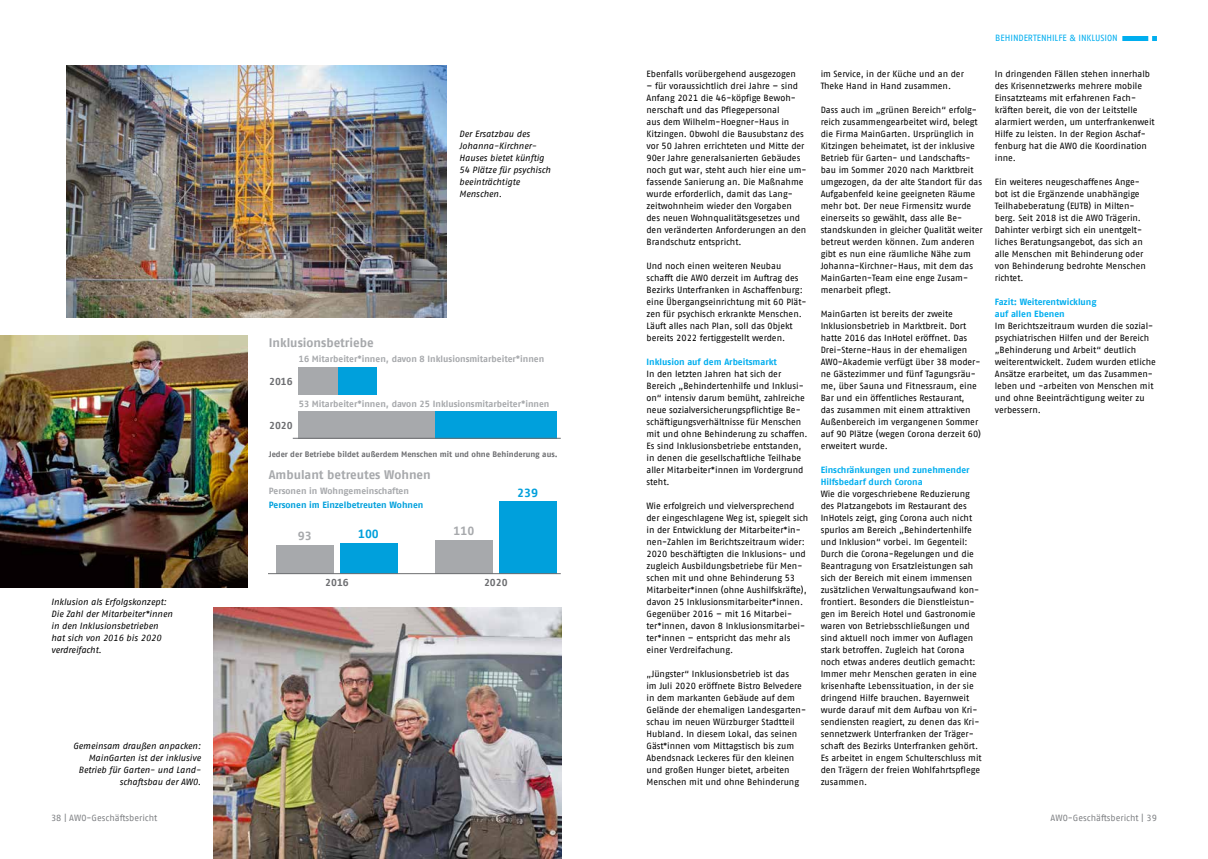
<style>
.page{position:relative;width:1208px;height:859px;background:#fff}
.page>*{position:absolute;margin:0;border:0;box-sizing:border-box;transform-origin:0 0}
.t1{font:700 12.4px "AWO Fago Office";color:#a7a9ac}
.t2{font:700 12px "AWO Fago Office";color:#00a0dc}
.t3{font:700 12px "AWO Fago Office";color:#a7a9ac}
.t4{font:700 10.2px "AWO Fago Office";color:#6d6e71}
.t5{font:9px/12px "AWO Fago Office";color:#000}
.t6{font:italic 9px/12px "AWO Fago Office";letter-spacing:-.005em;color:#000}
.t7{font:700 9px "AWO Fago Office";color:#a7a9ac}
.t8{font:700 9px/12px "AWO Fago Office";color:#00aeef}
.t9{font:9px "AWO Fago Office";color:#808285}
.t10{font:700 9px "AWO Fago Office";color:#00a0dc}
.t11{font:9px "AWO Fago Office";color:#00aeef}
.t12{font:700 8px "AWO Fago Office";color:#6d6e71}
</style>
<div class="page">
<div style="left:1122px;top:36px;width:26px;height:5px;background:#00aeef"></div>
<svg style="left:1152px;top:36px;width:5px;height:5px"></svg>
<img style="left:67px;top:65px;width:379px;height:252px">
<img style="left:0;top:335px;width:247px;height:252px">
<img style="left:213px;top:607px;width:348px;height:252px">
<div style="left:299px;top:367px;width:39px;height:27px;background:#a7a9ac"></div>
<div style="left:299px;top:411px;width:136px;height:27px;background:#a7a9ac"></div>
<div style="left:338px;top:367px;width:39px;height:27px;background:#00a0dc"></div>
<div style="left:435px;top:411px;width:122px;height:27px;background:#00a0dc"></div>
<hr style="left:293px;top:438px;width:268px;height:1px;background:#6d6e71">
<div style="left:340px;top:543px;width:57px;height:31px;background:#00a0dc"></div>
<div style="left:499px;top:501px;width:57px;height:73px;background:#00a0dc"></div>
<div style="left:276px;top:546px;width:57px;height:28px;background:#a7a9ac"></div>
<div style="left:435px;top:540px;width:58px;height:34px;background:#a7a9ac"></div>
<hr style="left:269px;top:573px;width:292px;height:1px;background:#6d6e71">
<p class="t6" style="left:51px;top:596px;width:123px">Inklusion als Erfolgskonzept:<br>Die Zahl der Mitarbeiter*innen in den Inklusionsbetrieben hat sich von 2016 bis 2020 verdreifacht.</p>
<p class="t6" style="left:73px;top:740px;width:129px;text-align:right">Gemeinsam draußen anpacken:<br>MainGarten ist der inklusive<br>Betrieb für Garten- und Land&shy;schaftsbau der AWO.</p>
<h1 class="t1" style="left:269px;top:335px;width:106px">Inklusionsbetriebe</h1>
<p class="t6" style="left:459px;top:128px;width:93px">Der Ersatzbau des<br>Johanna-Kirchner-<br>Hauses bietet künftig<br>54 Plätze für psychisch beeinträchtigte<br>Menschen.</p>
<p class="t7" style="left:299px;top:354px;width:247px">16 Mitarbeiter*innen, davon 8 Inklusionsmitarbeiter*innen</p>
<p class="t4" style="left:269px;top:376px;width:25px">2016</p>
<p class="t7" style="left:299px;top:399px;width:252px">53 Mitarbeiter*innen, davon 25 Inklusionsmitarbeiter*innen</p>
<p class="t4" style="left:269px;top:419px;width:25px">2020</p>
<p class="t12" style="left:269px;top:449px;width:290px">Jeder der Betriebe bildet außerdem Menschen mit und ohne Behinderung aus.</p>
<h1 class="t1" style="left:269px;top:467px;width:164px">Ambulant betreutes Wohnen</h1>
<p class="t7" style="left:269px;top:486px;width:142px">Personen in Wohngemeinschaften</p>
<p class="t10" style="left:269px;top:500px;width:156px">Personen im Einzelbetreuten Wohnen</p>
<h2 class="t3" style="left:298px;top:528px;width:15px">93</h2>
<h2 class="t2" style="left:358px;top:526px;width:22px">100</h2>
<h2 class="t3" style="left:453px;top:524px;width:22px">110</h2>
<h2 class="t2" style="left:517px;top:486px;width:22px">239</h2>
<p class="t4" style="left:325px;top:577px;width:25px">2016</p>
<p class="t4" style="left:484px;top:577px;width:25px">2020</p>
<p class="t5" style="left:646px;top:68px;width:151px">Ebenfalls vorübergehend ausgezogen</p>
<p class="t5" style="left:646px;top:80px;width:161px">– für voraussichtlich drei Jahre – sind Anfang 2021 die 46-köpfige Bewoh&shy;nerschaft und das Pflegepersonal<br>aus dem Wilhelm-Hoegner-Haus in Kitzingen. Obwohl die Bausubstanz des vor 50 Jahren errichteten und Mitte der 90er Jahre generalsanierten Gebäudes noch gut war, steht auch hier eine um&shy;fassende Sanierung an. Die Maßnahme wurde erforderlich, damit das Lang&shy;zeitwohnheim wieder den Vorgaben des neuen Wohnqualitätsgesetzes und den veränderten Anforderungen an den Brandschutz entspricht.</p>
<p class="t5" style="left:646px;top:260px;width:162px">Und noch einen weiteren Neubau schafft die AWO derzeit im Auftrag des Bezirks Unterfranken in Aschaffenburg: eine Übergangseinrichtung mit 60 Plät&shy;zen für psychisch erkrankte Menschen.<br>Läuft alles nach Plan, soll das Objekt bereits 2022 fertiggestellt werden.</p>
<p class="t8" style="left:646px;top:356px;width:132px">Inklusion auf dem Arbeitsmarkt</p>
<p class="t5" style="left:646px;top:368px;width:163px">In den letzten Jahren hat sich der Bereich „Behindertenhilfe und Inklusi&shy;on“ intensiv darum bemüht, zahlreiche neue sozialversicherungspflichtige Be&shy;schäftigungsverhältnisse für Menschen mit und ohne Behinderung zu schaffen.<br>Es sind Inklusionsbetriebe entstanden, in denen die gesellschaftliche Teilhabe aller Mitarbeiter*innen im Vordergrund steht.</p>
<p class="t5" style="left:646px;top:500px;width:163px">Wie erfolgreich und vielversprechend der eingeschlagene Weg ist, spiegelt sich in der Entwicklung der Mitarbeiter*in&shy;nen-Zahlen im Berichtszeitraum wider:<br>2020 beschäftigten die Inklusions- und zugleich Ausbildungsbetriebe für Men&shy;schen mit und ohne Behinderung 53<br>Mitarbeiter*innen (ohne Aushilfskräfte), davon 25 Inklusionsmitarbeiter*innen.<br>Gegenüber 2016 – mit 16 Mitarbei&shy;ter*innen, davon 8 Inklusionsmitarbei&shy;ter*innen – entspricht das mehr als einer Verdreifachung.</p>
<p class="t5" style="left:646px;top:668px;width:161px">„Jüngster“ Inklusionsbetrieb ist das<br>im Juli 2020 eröffnete Bistro Belvedere in dem markanten Gebäude auf dem Gelände der ehemaligen Landesgarten&shy;schau im neuen Würzburger Stadtteil Hubland. In diesem Lokal, das seinen Gäst*innen vom Mittagstisch bis zum Abendsnack Leckeres für den kleinen und großen Hunger bietet, arbeiten Menschen mit und ohne Behinderung</p>
<p class="t5" style="left:820px;top:68px;width:145px">im Service, in der Küche und an der<br>Theke Hand in Hand zusammen.</p>
<p class="t5" style="left:820px;top:104px;width:164px">Dass auch im „grünen Bereich“ erfolg&shy;reich zusammengearbeitet wird, belegt die Firma MainGarten. Ursprünglich in Kitzingen beheimatet, ist der inklusive Betrieb für Garten- und Landschafts&shy;bau im Sommer 2020 nach Marktbreit umgezogen, da der alte Standort für das Aufgabenfeld keine geeigneten Räume mehr bot. Der neue Firmensitz wurde einerseits so gewählt, dass alle Be&shy;standskunden in gleicher Qualität weiter betreut werden können. Zum anderen gibt es nun eine räumliche Nähe zum Johanna-Kirchner-Haus, mit dem das MainGarten-Team eine enge Zusam&shy;menarbeit pflegt.</p>
<p class="t5" style="left:820px;top:308px;width:162px">MainGarten ist bereits der zweite Inklusionsbetrieb in Marktbreit. Dort hatte 2016 das InHotel eröffnet. Das Drei-Sterne-Haus in der ehemaligen AWO-Akademie verfügt über 38 moder&shy;ne Gästezimmer und fünf Tagungsräu&shy;me, über Sauna und Fitnessraum, eine Bar und ein öffentliches Restaurant,<br>das zusammen mit einem attraktiven Außenbereich im vergangenen Sommer auf 90 Plätze (wegen Corona derzeit 60) erweitert wurde.</p>
<p class="t8" style="left:820px;top:464px;width:150px">Einschränkungen und zunehmender<br>Hilfsbedarf durch Corona</p>
<p class="t5" style="left:820px;top:488px;width:163px">Wie die vorgeschriebene Reduzierung des Platzangebots im Restaurant des InHotels zeigt, ging Corona auch nicht spurlos am Bereich „Behindertenhilfe und Inklusion“ vorbei. Im Gegenteil:<br>Durch die Corona-Regelungen und die Beantragung von Ersatzleistungen sah sich der Bereich mit einem immensen zusätzlichen Verwaltungsaufwand kon&shy;frontiert. Besonders die Dienstleistun&shy;gen im Bereich Hotel und Gastronomie waren von Betriebsschließungen und sind aktuell noch immer von Auflagen stark betroffen. Zugleich hat Corona noch etwas anderes deutlich gemacht:<br>Immer mehr Menschen geraten in eine krisenhafte Lebenssituation, in der sie dringend Hilfe brauchen. Bayernweit wurde darauf mit dem Aufbau von Kri&shy;sendiensten reagiert, zu denen das Kri&shy;sennetzwerk Unterfranken der Träger&shy;schaft des Bezirks Unterfranken gehört.<br>Es arbeitet in engem Schulterschluss mit den Trägern der freien Wohlfahrtspflege zusammen.</p>
<p class="t11" style="left:995px;top:33px;width:124px">BEHINDERTENHILFE &amp; INKLUSION</p>
<p class="t5" style="left:994px;top:68px;width:161px">In dringenden Fällen stehen innerhalb des Krisennetzwerks mehrere mobile Einsatzteams mit erfahrenen Fach&shy;kräften bereit, die von der Leitstelle alarmiert werden, um unterfrankenweit Hilfe zu leisten. In der Region Aschaf&shy;fenburg hat die AWO die Koordination inne.</p>
<p class="t5" style="left:994px;top:176px;width:153px">Ein weiteres neugeschaffenes Ange&shy;bot ist die Ergänzende unabhängige Teilhabeberatung (EUTB) in Milten&shy;berg. Seit 2018 ist die AWO Trägerin.<br>Dahinter verbirgt sich ein unentgelt&shy;liches Beratungsangebot, das sich an alle Menschen mit Behinderung oder von Behinderung bedrohte Menschen richtet.</p>
<p class="t8" style="left:994px;top:295px;width:103px">Fazit: Weiterentwicklung auf allen Ebenen</p>
<p class="t5" style="left:994px;top:320px;width:162px">Im Berichtszeitraum wurden die sozial&shy;psychiatrischen Hilfen und der Bereich „Behinderung und Arbeit“ deutlich weiterentwickelt. Zudem wurden etliche Ansätze erarbeitet, um das Zusammen&shy;leben und -arbeiten von Menschen mit und ohne Beeinträchtigung weiter zu verbessern.</p>
<p class="t9" style="left:51px;top:813px;width:108px">38 | AWO-Geschäftsbericht</p>
<p class="t9" style="left:1050px;top:813px;width:108px">AWO-Geschäftsbericht | 39</p>
</div>
